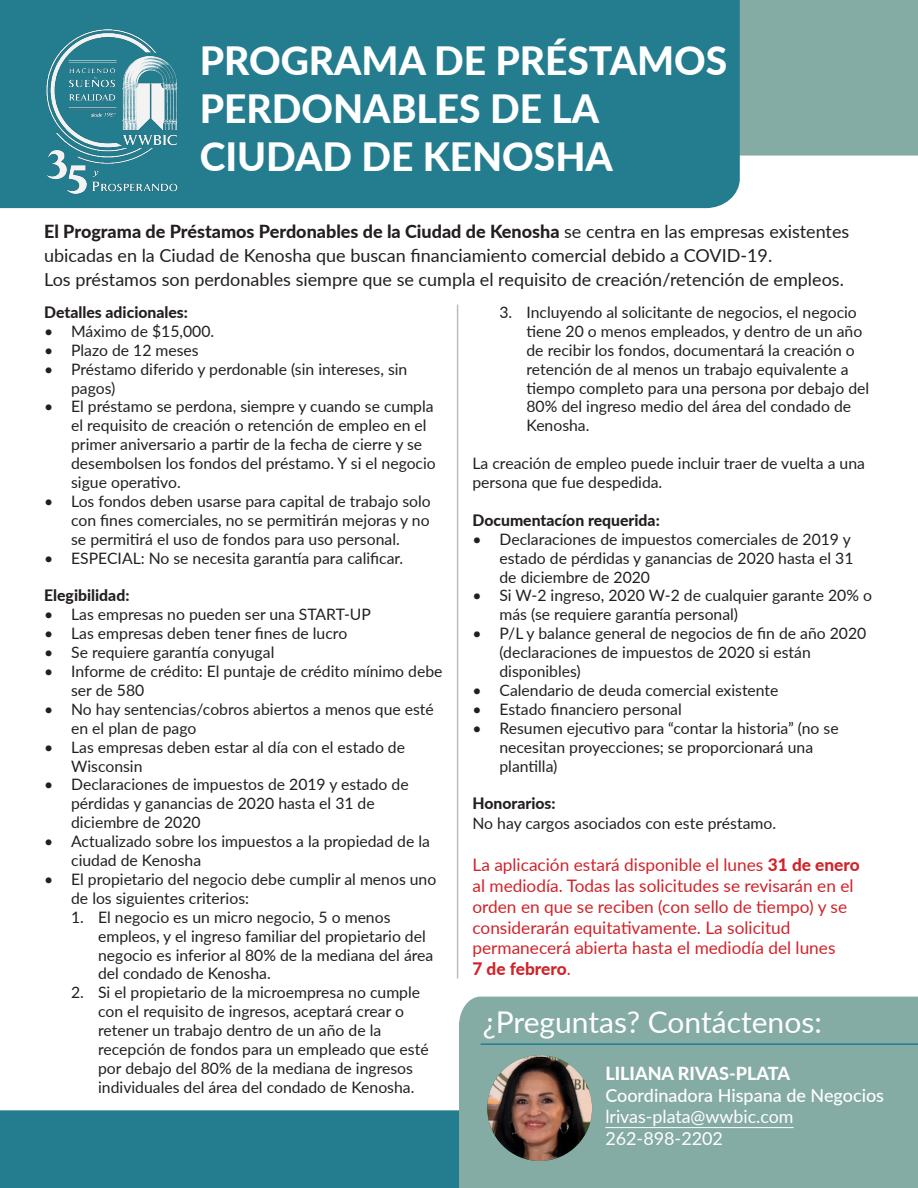
<style>
.page{position:relative;width:918px;height:1188px;background:#fff}
.page>*{position:absolute;margin:0;border:0;box-sizing:border-box;transform-origin:0 0}
.t1{font:800 39px/48px "Lato";color:#fff}
.t2{font:30px "Lato";color:#fff}
.t3{font:18px/24px "Lato";color:#231f20}
.t4{font:18px "Lato";color:#fff}
.t5{font:500 18px "Lato";color:#fff}
.t6{font:800 18px "Lato";color:#fff}
.t7{font:17.25px/20.7px "Lato";color:#d1232a}
.t8{font:15.75px/18.9px "Lato";color:#231f20}
.t9{font:800 15.75px "Lato";color:#231f20}
.s1{font-weight:800}
</style>
<div class="page">
<div style="left:740px;top:0;width:178px;height:156px;background:#85aba5"></div>
<div style="left:0;top:0;width:740px;height:208px;background:#247d8f"></div>
<hr style="left:457px;top:305px;width:1px;height:673px;background:#231f20">
<div style="left:0;top:1110px;width:459px;height:78px;background:#247d8f"></div>
<div style="left:459px;top:997px;width:459px;height:191px;background:#85aba5"></div>
<hr style="left:481px;top:1043px;width:437px;height:2px;background:#247d8f">
<hr style="left:605px;top:1127px;width:189px;height:1px;background:#fff">
<img style="left:487px;top:1055px;width:105px;height:106px">
<img style="left:41px;top:29px;width:148px;height:169px">
<p class="t1" style="left:200px;top:35px;width:529px">PROGRAMA DE PRÉSTAMOS<br>PERDONABLES DE LA<br>CIUDAD DE KENOSHA</p>
<p class="t3" style="left:44px;top:219px;width:807px"><span class="s1">El Programa de Préstamos Perdonables de la Ciudad de Kenosha</span> se centra en las empresas existentes ubicadas en la Ciudad de Kenosha que buscan financiamiento comercial debido a COVID-19.</p>
<p class="t3" style="left:44px;top:267px;width:801px">Los préstamos son perdonables siempre que se cumpla el requisito de creación/retención de empleos.</p>
<p class="t9" style="left:44px;top:301px;width:145px">Detalles adicionales:</p>
<p class="t8" style="left:44px;top:321px;width:172px">• Máximo de $15,000.</p>
<p class="t8" style="left:44px;top:340px;width:156px">• Plazo de 12 meses</p>
<p class="t8" style="left:71px;top:359px;width:338px;text-indent:-27px">• Préstamo diferido y perdonable (sin intereses, sin pagos)</p>
<p class="t8" style="left:71px;top:397px;width:366px;text-indent:-27px">• El préstamo se perdona, siempre y cuando se cumpla el requisito de creación o retención de empleo en el primer aniversario a partir de la fecha de cierre y se desembolsen los fondos del préstamo. Y si el negocio sigue operativo.</p>
<p class="t8" style="left:71px;top:491px;width:361px;text-align:justify;text-indent:-27px">• Los fondos deben usarse para capital de trabajo solo con fines comerciales, no se permitirán mejoras y no se permitirá el uso de fondos para uso personal.</p>
<p class="t8" style="left:44px;top:548px;width:361px">• ESPECIAL: No se necesita garantía para calificar.</p>
<p class="t9" style="left:44px;top:584px;width:87px">Elegibilidad:</p>
<p class="t8" style="left:44px;top:605px;width:328px">• Las empresas no pueden ser una START-UP</p>
<p class="t8" style="left:44px;top:623px;width:305px">• Las empresas deben tener fines de lucro</p>
<p class="t8" style="left:44px;top:642px;width:232px">• Se requiere garantía conyugal</p>
<p class="t8" style="left:71px;top:661px;width:373px;text-indent:-27px">• Informe de crédito: El puntaje de crédito mínimo debe ser de 580</p>
<p class="t8" style="left:71px;top:699px;width:364px;text-indent:-27px">• No hay sentencias/cobros abiertos a menos que esté en el plan de pago</p>
<p class="t8" style="left:71px;top:737px;width:335px;text-indent:-27px">• Las empresas deben estar al día con el estado de<br>Wisconsin</p>
<p class="t8" style="left:71px;top:775px;width:339px;text-indent:-27px">• Declaraciones de impuestos de 2019 y estado de pérdidas y ganancias de 2020 hasta el 31 de diciembre de 2020</p>
<p class="t8" style="left:71px;top:831px;width:360px;text-indent:-27px">• Actualizado sobre los impuestos a la propiedad de la ciudad de Kenosha</p>
<p class="t8" style="left:71px;top:869px;width:367px;text-indent:-27px">• El propietario del negocio debe cumplir al menos uno de los siguientes criterios:</p>
<p class="t8" style="left:98px;top:907px;width:337px;text-indent:-27px">1. El negocio es un micro negocio, 5 o menos empleos, y el ingreso familiar del propietario del negocio es inferior al 80% de la mediana del área del condado de Kenosha.</p>
<p class="t8" style="left:98px;top:983px;width:332px;text-indent:-27px">2. Si el propietario de la microempresa no cumple con el requisito de ingresos, aceptará crear o retener un trabajo dentro de un año de la recepción de fondos para un empleado que esté por debajo del 80% de la mediana de ingresos individuales del área del condado de Kenosha.</p>
<p class="t8" style="left:526px;top:302px;width:344px;text-indent:-27px">3. Incluyendo al solicitante de negocios, el negocio tiene 20 o menos empleados, y dentro de un año de recibir los fondos, documentará la creación o retención de al menos un trabajo equivalente a tiempo completo para una persona por debajo del 80% del ingreso medio del área del condado de Kenosha.</p>
<p class="t8" style="left:472px;top:453px;width:394px">La creación de empleo puede incluir traer de vuelta a una persona que fue despedida.</p>
<p class="t9" style="left:472px;top:508px;width:189px">Documentacíon requerida:</p>
<p class="t8" style="left:500px;top:529px;width:355px;text-indent:-27px">• Declaraciones de impuestos comerciales de 2019 y estado de pérdidas y ganancias de 2020 hasta el 31 de diciembre de 2020</p>
<p class="t8" style="left:500px;top:586px;width:374px;text-indent:-27px">• Si W-2 ingreso, 2020 W-2 de cualquier garante 20% o más (se requiere garantía personal)</p>
<p class="t8" style="left:500px;top:623px;width:368px;text-indent:-27px">• P/L y balance general de negocios de fin de año 2020 (declaraciones de impuestos de 2020 si están disponibles)</p>
<p class="t8" style="left:472px;top:680px;width:308px">• Calendario de deuda comercial existente</p>
<p class="t8" style="left:472px;top:699px;width:211px">• Estado financiero personal</p>
<p class="t8" style="left:500px;top:718px;width:341px;text-indent:-27px">• Resumen ejecutivo para “contar la historia” (no se necesitan proyecciones; se proporcionará una plantilla)</p>
<p class="t9" style="left:472px;top:792px;width:85px">Honorarios:</p>
<p class="t8" style="left:472px;top:813px;width:305px">No hay cargos asociados con este préstamo.</p>
<p class="t7" style="left:472px;top:854px;width:389px">La aplicación estará disponible el lunes <span class="s1">31 de enero </span>al mediodía. Todas las solicitudes se revisarán en el orden en que se reciben (con sello de tiempo) y se considerarán equitativamente. La solicitud permanecerá abierta hasta el mediodía del lunes<br><span class="s1">7 de febrero</span>.</p>
<p class="t2" style="left:483px;top:1001px;width:341px">¿Preguntas? Contáctenos:</p>
<p class="t6" style="left:605px;top:1060px;width:186px">LILIANA RIVAS-PLATA</p>
<p class="t5" style="left:605px;top:1082px;width:280px">Coordinadora Hispana de Negocios</p>
<p class="t4" style="left:605px;top:1104px;width:190px">lrivas-plata@wwbic.com</p>
<p class="t4" style="left:605px;top:1126px;width:119px">262-898-2202</p>
</div>
